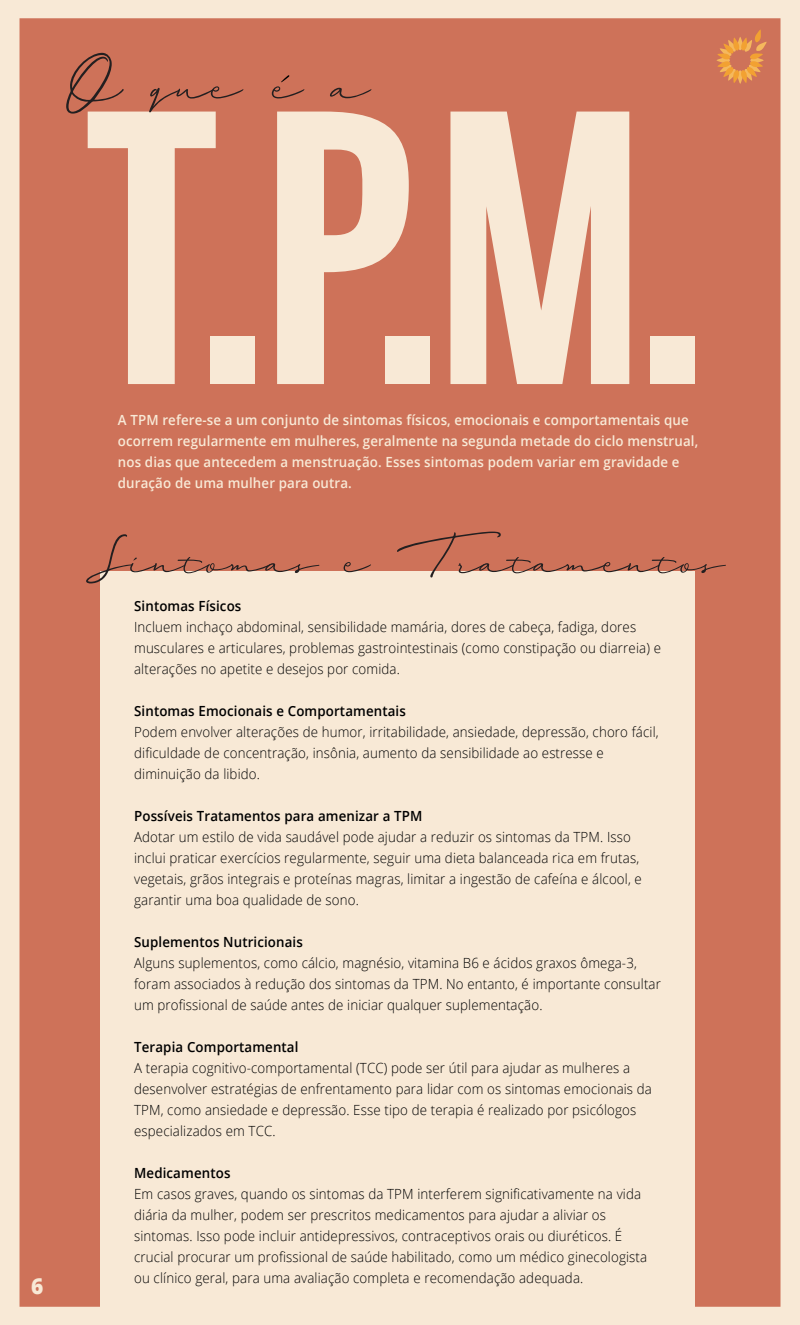
<style>
.page{position:relative;width:800px;height:1325px;background:#f8e9d6}
.page>*{position:absolute;margin:0;border:0;box-sizing:border-box;transform-origin:0 0}
.t1{font:700 365.7px "Gnuolane Rg";color:#f8e9d6}
.t2{font:95.9px "Sunshine Valley DEMO";color:#231f20;scale:.95 1}
.t3{font:80.75px "Sunshine Valley DEMO";color:#231f20;scale:.95 1}
.t4{font:800 22px "Open Sans";color:#f8e9d6;scale:.95 1}
.t5{font:300 14px/21px "Open Sans";letter-spacing:.01em;color:#000;scale:.95 1}
.t6{font:600 14px/21px "Open Sans";letter-spacing:.01em;color:#f8e9d6;scale:.95 1}
.t7{font:600 14px "Open Sans";letter-spacing:.01em;color:#000;scale:.95 1}
.s1{font-family:"Aleo";font-weight:700}
</style>
<div class="page">
<div style="left:20px;top:18px;width:761px;height:1289px;background:#ce7259"></div>
<svg style="left:716px;top:29px;width:51px;height:55px;background:#db8651"></svg>
<svg style="left:281px;top:75px;width:8px;height:7px"></svg>
<div style="left:100px;top:571px;width:595px;height:739px;background:#f8e9d6"></div>
<h3 class="t4" style="left:31px;top:1269px;width:14px">6</h3>
<h2 class="t2" style="left:64px;top:45px;width:323px">O que e a</h2>
<h1 class="t1" style="left:87px;top:28px;width:619px">T.P.M.</h1>
<p class="t6" style="left:118px;top:409px;width:612px">A TPM refere-se a um conjunto de sintomas físicos, emocionais e comportamentais que ocorrem regularmente em mulheres<span class="s1">,</span> geralmente na segunda metade do ciclo menstrual, nos dias que antecedem a menstruação. Esses sintomas podem variar em gravidade e duração de uma mulher para outra.</p>
<h3 class="t3" style="left:86px;top:527px;width:674px">Sintomas e Tratamentos</h3>
<p class="t7" style="left:134px;top:596px;width:114px">Sintomas Físicos</p>
<p class="t5" style="left:134px;top:616px;width:556px">Incluem inchaço abdominal, sensibilidade mamária, dores de cabeça, fadiga, dores musculares e articulares, problemas gastrointestinais (como constipação ou diarreia) e alterações no apetite e desejos por comida.</p>
<p class="t7" style="left:134px;top:701px;width:288px">Sintomas Emocionais e Comportamentais</p>
<p class="t5" style="left:134px;top:721px;width:554px">Podem envolver alterações de humor, irritabilidade, ansiedade, depressão, choro fácil, dificuldade de concentração, insônia, aumento da sensibilidade ao estresse e diminuição da libido.</p>
<p class="t7" style="left:134px;top:806px;width:305px">Possíveis Tratamentos para amenizar a TPM</p>
<p class="t5" style="left:134px;top:826px;width:536px">Adotar um estilo de vida saudável pode ajudar a reduzir os sintomas da TPM. Isso inclui praticar exercícios regularmente, seguir uma dieta balanceada rica em frutas, vegetais, grãos integrais e proteínas magras, limitar a ingestão de cafeína e álcool, e garantir uma boa qualidade de sono.</p>
<p class="t7" style="left:134px;top:932px;width:179px">Suplementos Nutricionais</p>
<p class="t5" style="left:134px;top:952px;width:556px">Alguns suplementos, como cálcio, magnésio, vitamina B6 e ácidos graxos ômega-3, foram associados à redução dos sintomas da TPM. No entanto, é importante consultar um profissional de saúde antes de iniciar qualquer suplementação.</p>
<p class="t7" style="left:134px;top:1037px;width:175px">Terapia Comportamental</p>
<p class="t5" style="left:134px;top:1057px;width:547px">A terapia cognitivo-comportamental (TCC) pode ser útil para ajudar as mulheres a desenvolver estratégias de enfrentamento para lidar com os sintomas emocionais da TPM, como ansiedade e depressão. Esse tipo de terapia é realizado por psicólogos especializados em TCC.</p>
<p class="t7" style="left:134px;top:1163px;width:103px">Medicamentos</p>
<p class="t5" style="left:134px;top:1183px;width:542px">Em casos graves, quando os sintomas da TPM interferem significativamente na vida diária da mulher, podem ser prescritos medicamentos para ajudar a aliviar os sintomas. Isso pode incluir antidepressivos, contraceptivos orais ou diuréticos. É crucial procurar um profissional de saúde habilitado, como um médico ginecologista ou clínico geral, para uma avaliação completa e recomendação adequada.</p>
</div>
